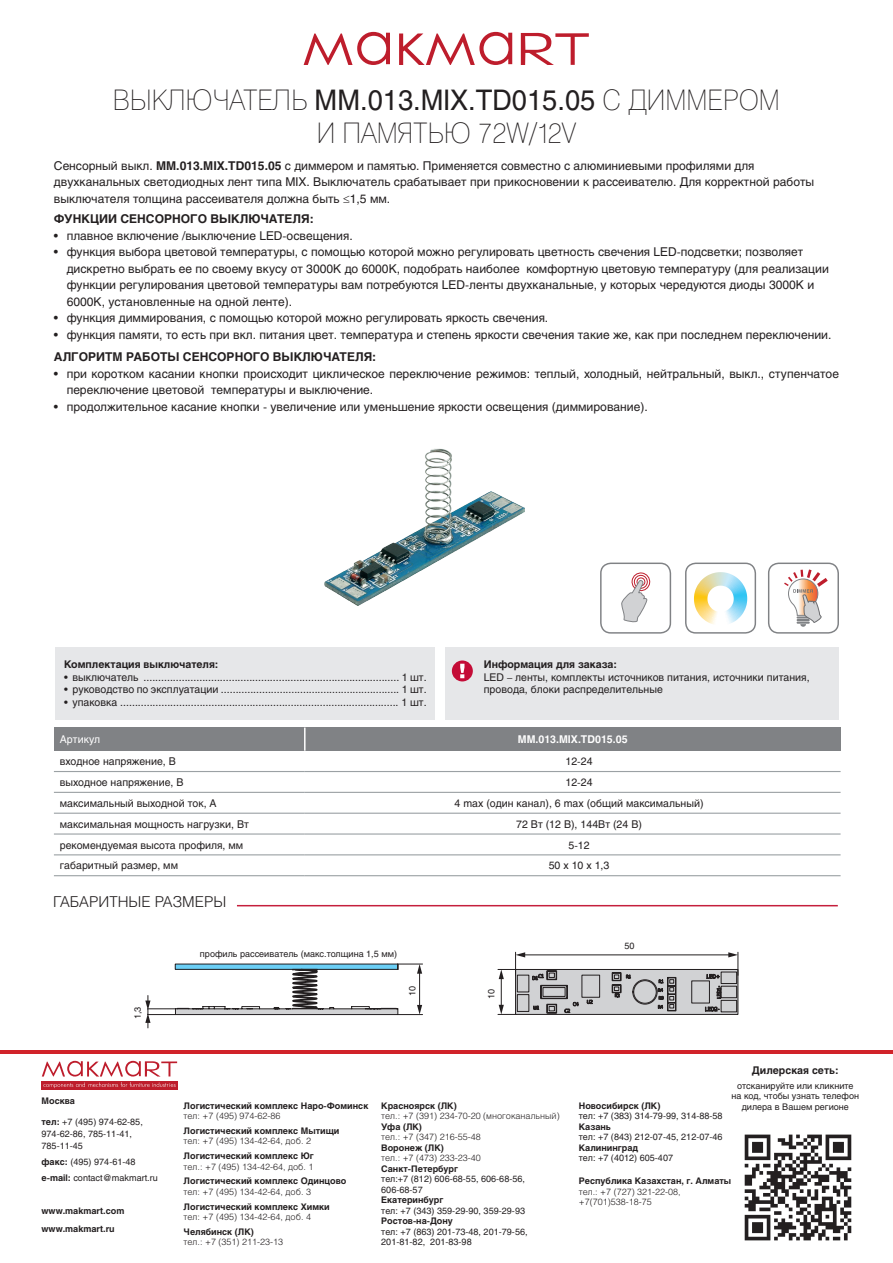
<style>
.page{position:relative;width:893px;height:1263px;background:#fff}
.page>*{position:absolute;margin:0;border:0;box-sizing:border-box;transform-origin:0 0}
.артикулы{font:28.05px "Helios Thin C";color:#231f20;scale:.96 1}
.t1{font:300 15px "Helios";color:#231f20}
.t2{font:12px/16.5px "Helios";color:#231f20}
.t3{font:700 12px "Helios";color:#231f20}
.артикулы-2{font:10.65px "Helios";color:#231f20}
.артикулы-3{font:700 10.65px "Helios";color:#fff}
.артикулы-4{font:10.65px "Helios";color:#fff}
.t4{font:10.5px/12.6px "Helios";color:#231f20}
.t5{font:700 10.5px "Helios";color:#231f20}
.t6{font:9px/12px "Helios";color:#231f20}
.t7{font:700 9px/17.5px "Helios";color:#231f20}
.t8{font:300 9px/10.5px "Helios";color:#231f20}
.s1{font-family:"Helios"}
.s2{font-weight:700}
.s3{font-size:10.65px}
.s4{font-weight:300}
</style>
<div class="page">
<img style="left:744px;top:1134px;width:108px;height:107px">
<div style="left:42px;top:1081px;width:136px;height:9px;background:#be1d2c"></div>
<svg style="left:43px;top:1082px;width:133px;height:6px"></svg>
<svg style="left:42px;top:1061px;width:135px;height:15px"></svg>
<hr style="left:0;top:1050px;width:893px;height:4px;background:#d1232a">
<svg style="left:399px;top:32px;width:113px;height:33px"></svg>
<svg style="left:304px;top:32px;width:86px;height:33px"></svg>
<svg style="left:521px;top:33px;width:68px;height:32px"></svg>
<div style="left:54px;top:727px;width:251px;height:24px;background:#808285"></div>
<div style="left:305px;top:727px;width:536px;height:24px;background:#808285"></div>
<hr style="left:54px;top:771px;width:251px;height:1px;background:#9ba1a4">
<hr style="left:305px;top:771px;width:536px;height:1px;background:#9ba1a4">
<hr style="left:54px;top:792px;width:251px;height:1px;background:#9ba1a4">
<hr style="left:305px;top:792px;width:536px;height:1px;background:#9ba1a4">
<hr style="left:54px;top:813px;width:251px;height:1px;background:#9ba1a4">
<hr style="left:305px;top:813px;width:536px;height:1px;background:#9ba1a4">
<hr style="left:54px;top:833px;width:251px;height:1px;background:#9ba1a4">
<hr style="left:305px;top:833px;width:536px;height:1px;background:#9ba1a4">
<hr style="left:54px;top:854px;width:251px;height:1px;background:#9ba1a4">
<hr style="left:305px;top:854px;width:536px;height:1px;background:#9ba1a4">
<hr style="left:54px;top:875px;width:251px;height:1px;background:#9ba1a4">
<hr style="left:305px;top:875px;width:536px;height:1px;background:#9ba1a4">
<hr style="left:304px;top:727px;width:2px;height:24px;background:#fff">
<img style="left:324px;top:449px;width:200px;height:157px">
<div style="left:55px;top:647px;width:380px;height:73px;background:#e6e7e9"></div>
<div style="left:445px;top:647px;width:394px;height:73px;background:#e6e7e9"></div>
<div style="left:453px;top:661px;width:19px;height:20px;background:#c40c37;border-radius:50%"></div>
<div style="left:452px;top:660px;width:21px;height:21px;border:2px solid #c40c37;border-radius:50%"></div>
<svg style="left:460px;top:664px;width:4px;height:14px"></svg>
<hr style="left:237px;top:905px;width:601px;height:1px;background:#c51f3c">
<svg style="left:694px;top:572px;width:40px;height:52px"></svg>
<div style="left:685px;top:563px;width:71px;height:71px;border:1px solid #808285;border-radius:10px"></div>
<svg style="left:621px;top:572px;width:30px;height:51px"></svg>
<div style="left:600px;top:563px;width:71px;height:71px;border:1px solid #808285;border-radius:10px"></div>
<svg style="left:784px;top:569px;width:44px;height:58px"></svg>
<div style="left:768px;top:563px;width:71px;height:71px;border:1px solid #808285;border-radius:10px"></div>
<svg style="left:145px;top:952px;width:593px;height:76px"></svg>
<p class="артикулы" style="left:113px;top:84px;width:696px">ВЫКЛЮЧАТЕЛЬ <span class="s1">MM.013.MIX.TD015.05</span> С ДИММЕРОМ</p>
<p class="артикулы" style="left:317px;top:117px;width:272px">И ПАМЯТЬЮ 72W/12V</p>
<p class="t2" style="left:54px;top:157px;width:762px">Сенсорный выкл. <span class="s2">MM.013.MIX.TD015.05</span> с диммером и памятью. Применяется совместно с алюминиевыми профилями для двухканальных светодиодных лент типа MIX. Выключатель срабатывает при прикосновении к рассеивателю. Для корректной работы выключателя толщина рассеивателя должна быть ≤1,5 мм.</p>
<p class="t3" style="left:54px;top:212px;width:261px">ФУНКЦИИ СЕНСОРНОГО ВЫКЛЮЧАТЕЛЯ:</p>
<p class="t2" style="left:54px;top:227px;width:300px">• плавное включение /выключение LED-освещения.</p>
<p class="t2" style="left:67px;top:243px;width:764px;text-indent:-13px">• функция выбора цветовой температуры, с помощью которой можно регулировать цветность свечения LED-подсветки; позволяет дискретно выбрать ее по своему вкусу от 3000К до 6000К, подобрать наиболее комфортную цветовую температуру (для реализации функции регулирования цветовой температуры вам потребуются LED-ленты двухканальные, у которых чередуются диоды 3000К и 6000K, установленные на одной ленте).</p>
<p class="t2" style="left:54px;top:309px;width:496px">• функция диммирования, с помощью которой можно регулировать яркость свечения.</p>
<p class="t2" style="left:54px;top:326px;width:779px">• функция памяти, то есть при вкл. питания цвет. температура и степень яркости свечения такие же, как при последнем переключении.</p>
<p class="t3" style="left:54px;top:350px;width:324px">АЛГОРИТМ РАБОТЫ СЕНСОРНОГО ВЫКЛЮЧАТЕЛЯ:</p>
<p class="t2" style="left:67px;top:365px;width:774px;text-indent:-13px">• при коротком касании кнопки происходит циклическое переключение режимов: теплый, холодный, нейтральный, выкл., ступенчатое переключение цветовой температуры и выключение.</p>
<p class="t2" style="left:54px;top:398px;width:595px">• продолжительное касание кнопки - увеличение или уменьшение яркости освещения (диммирование).</p>
<p class="t5" style="left:64px;top:658px;width:156px">Комплектация выключателя:</p>
<p class="t4" style="left:64px;top:670px;width:364px">• <span class="s3">выключатель</span> ....................................................................................... 1 шт.</p>
<p class="t4" style="left:64px;top:683px;width:364px">• <span class="s3">руководство по эксплуатации</span> ............................................................. 1 шт.</p>
<p class="t4" style="left:64px;top:696px;width:364px">• <span class="s3">упаковка</span> ............................................................................................... 1 шт.</p>
<p class="t5" style="left:484px;top:658px;width:135px">Информация для заказа:</p>
<p class="t4" style="left:484px;top:670px;width:327px">LED <span class="s4">–</span> ленты, комплекты источников питания, источники питания, провода, блоки распределительные</p>
<p class="артикулы-4" style="left:60px;top:733px;width:42px">Артикул</p>
<p class="артикулы-3" style="left:518px;top:733px;width:111px">MM.013.MIX.TD015.05</p>
<p class="артикулы-2" style="left:60px;top:755px;width:117px">входное напряжение, В</p>
<p class="артикулы-2" style="left:565px;top:755px;width:29px">12-24</p>
<p class="артикулы-2" style="left:60px;top:776px;width:125px">выходное напряжение, В</p>
<p class="артикулы-2" style="left:565px;top:776px;width:29px">12-24</p>
<p class="артикулы-2" style="left:60px;top:797px;width:158px">максимальный выходной ток, А</p>
<p class="артикулы-2" style="left:454px;top:797px;width:251px">4 max (один канал), 6 max (общий максимальный)</p>
<p class="артикулы-2" style="left:60px;top:817px;width:191px">максимальная мощность нагрузки, Вт</p>
<p class="артикулы-2" style="left:516px;top:817px;width:127px">72 Вт (12 В), 144Вт (24 В)</p>
<p class="артикулы-2" style="left:60px;top:838px;width:185px">рекомендуемая высота профиля, мм</p>
<p class="t4" style="left:568px;top:838px;width:23px">5-12</p>
<p class="артикулы-2" style="left:60px;top:859px;width:120px">габаритный размер, мм</p>
<p class="t4" style="left:549px;top:859px;width:62px">50 х 10 х 1,3</p>
<p class="t1" style="left:53px;top:893px;width:175px">ГАБАРИТНЫЕ РАЗМЕРЫ</p>
<p class="t6" style="left:132px;top:1019px;width:14px;rotate:-90deg">1,3</p>
<p class="t6" style="left:200px;top:948px;width:199px">профиль рассеиватель (макс.толщина 1,5 мм)</p>
<p class="t6" style="left:406px;top:996px;width:12px;rotate:-90deg">10</p>
<p class="t6" style="left:485px;top:999px;width:12px;rotate:-90deg">10</p>
<p class="t6" style="left:624px;top:939px;width:12px">50</p>
<p class="t7" style="left:42px;top:1092px;width:35px">Москва</p>
<p class="t6" style="left:42px;top:1115px;width:103px"><span class="s2">тел:</span> +7 (495) 974-62-85,<br>974-62-86, 785-11-41,<br>785-11-45</p>
<p class="t6" style="left:42px;top:1153px;width:118px;line-height:16.2px"><span class="s2">факс:</span> (495) 974-61-48 <span class="s2">e-mail:</span> contact@makmart.ru</p>
<p class="t7" style="left:42px;top:1202px;width:84px">www.makmart.com www.makmart.ru</p>
<p class="t5" style="left:752px;top:1064px;width:88px">Дилерская сеть:</p>
<p class="t6" style="left:732px;top:1080px;width:129px;line-height:10.8px;text-align:center">отсканируйте или кликните на код, чтобы узнать телефон</p>
<p class="t7" style="left:184px;top:1096px;width:186px">Логистический комплекс Наро-Фоминск</p>
<p class="t6" style="left:742px;top:1101px;width:109px">дилера в Вашем регионе</p>
<p class="t8" style="left:184px;top:1110px;width:98px">тел: +7 (495) 974-62-86</p>
<p class="t7" style="left:184px;top:1122px;width:157px">Логистический комплекс Мытищи</p>
<p class="t8" style="left:184px;top:1136px;width:129px">тел: +7 (495) 134-42-64, доб. 2</p>
<p class="t7" style="left:184px;top:1147px;width:132px">Логистический комплекс Юг</p>
<p class="t8" style="left:184px;top:1161px;width:131px">тел.: +7 (495) 134-42-64, доб. 1</p>
<p class="t7" style="left:184px;top:1172px;width:164px">Логистический комплекс Одинцово</p>
<p class="t8" style="left:184px;top:1186px;width:129px">тел: +7 (495) 134-42-64, доб. 3</p>
<p class="t7" style="left:184px;top:1197px;width:148px">Логистический комплекс Химки</p>
<p class="t8" style="left:184px;top:1211px;width:129px">тел: +7 (495) 134-42-64, доб. 4</p>
<p class="t7" style="left:184px;top:1223px;width:72px">Челябинск (ЛК)</p>
<p class="t8" style="left:184px;top:1237px;width:101px">тел.: +7 (351) 211-23-13</p>
<p class="t7" style="left:579px;top:1096px;width:83px">Новосибирск (ЛК)</p>
<p class="t6" style="left:579px;top:1110px;width:145px">тел: +7 (383) 314-79-99, 314-88-58</p>
<p class="t7" style="left:579px;top:1117px;width:34px">Казань</p>
<p class="t6" style="left:579px;top:1131px;width:145px">тел: +7 (843) 212-07-45, 212-07-46</p>
<p class="t7" style="left:579px;top:1138px;width:61px">Калининград</p>
<p class="t6" style="left:579px;top:1152px;width:96px">тел: +7 (4012) 605-407</p>
<p class="t7" style="left:579px;top:1172px;width:154px">Республика Казахстан, г. Алматы</p>
<p class="t8" style="left:579px;top:1186px;width:103px">тел.: +7 (727) 321-22-08, +7(701)538-18-75</p>
<p class="t7" style="left:381px;top:1096px;width:77px">Красноярск (ЛК)</p>
<p class="t8" style="left:381px;top:1110px;width:180px">тел.: +7 (391) 234-70-20 (многоканальный)</p>
<p class="t7" style="left:381px;top:1117px;width:42px">Уфа (ЛК)</p>
<p class="t8" style="left:381px;top:1131px;width:101px">тел.: +7 (347) 216-55-48</p>
<p class="t7" style="left:381px;top:1138px;width:64px">Воронеж (ЛК)</p>
<p class="t8" style="left:381px;top:1152px;width:101px">тел.: +7 (473) 233-23-40</p>
<p class="t7" style="left:381px;top:1159px;width:78px">Санкт-Петербург</p>
<p class="t6" style="left:381px;top:1173px;width:145px;line-height:10.5px">тел:+7 (812) 606-68-55, 606-68-56,<br>606-68-57</p>
<p class="t7" style="left:381px;top:1191px;width:64px">Екатеринбург</p>
<p class="t6" style="left:381px;top:1204px;width:145px">тел: +7 (343) 359-29-90, 359-29-93</p>
<p class="t7" style="left:381px;top:1212px;width:73px">Ростов-на-Дону</p>
<p class="t6" style="left:381px;top:1226px;width:148px;line-height:10.5px">тел: +7 (863) 201-73-48, 201-79-56,<br>201-81-82, 201-83-98</p>
</div>
